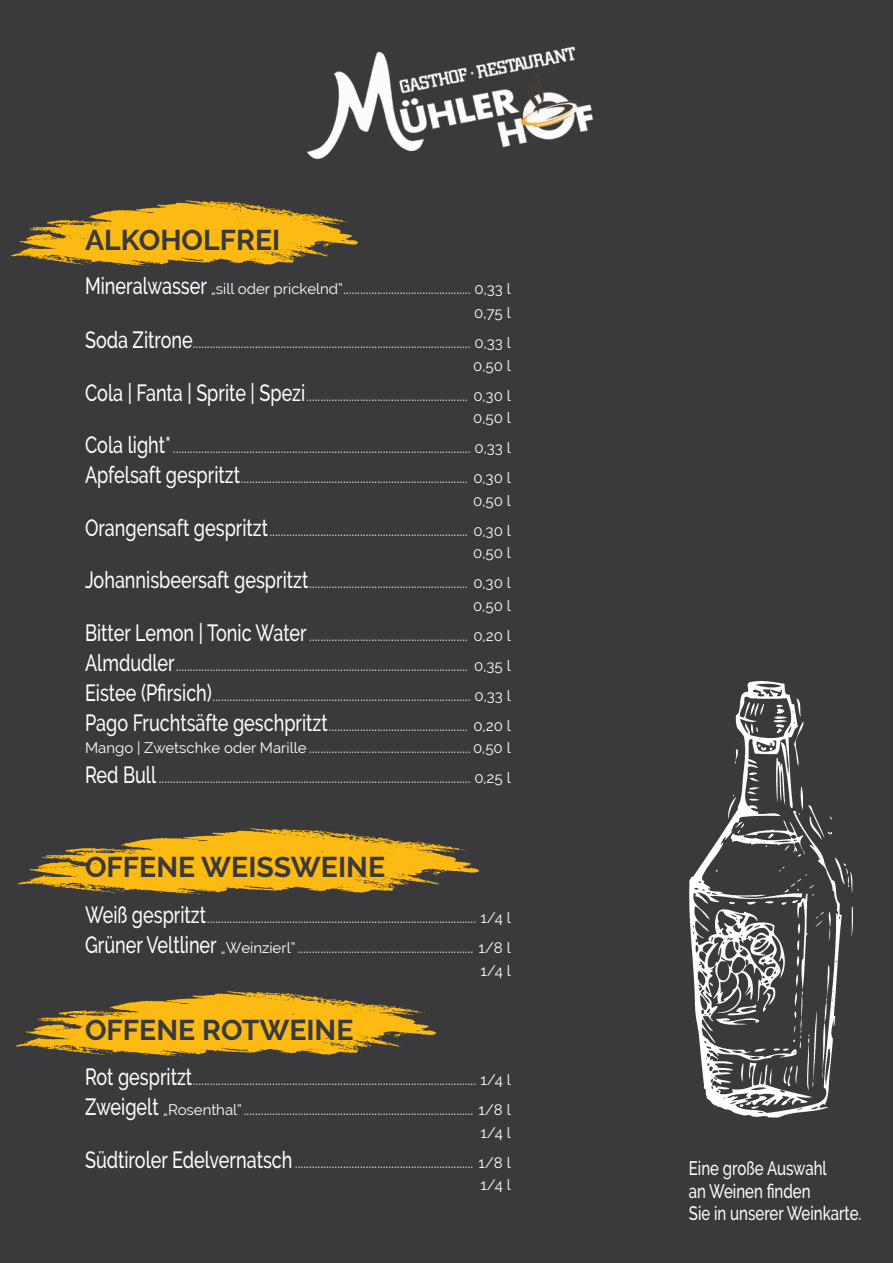
<style>
.page{position:relative;width:893px;height:1263px;background:#3a393b}
.page>*{position:absolute;margin:0;border:0;box-sizing:border-box;transform-origin:0 0}
.t1{font:700 28.5px "Raleway";color:#3a393b}
.t2{font:500 19.5px/22.5px "Raleway";color:#fff;scale:.77 1}
.t3{font:15px/30px "Raleway";color:#fff;text-align:right}
.s1{font-weight:500;font-size:23.4px}
</style>
<div class="page">
<img style="left:307px;top:46px;width:286px;height:114px">
<img style="left:11px;top:200px;width:348px;height:67px">
<img style="left:17px;top:828px;width:463px;height:67px">
<img style="left:15px;top:991px;width:422px;height:66px">
<img style="left:689px;top:681px;width:164px;height:436px">
<h1 class="t1" style="left:85px;top:224px;width:197px">ALKOHOLFREI</h1>
<p class="t3" style="left:85px;top:277px;width:427px;line-height:24px"><span class="s1">Mineralwasser</span> „sill oder prickelnd“............................................. 0,33 l<br>0,75 l</p>
<p class="t3" style="left:85px;top:332px;width:427px;line-height:22.5px"><span class="s1">Soda Zitrone</span>.................................................................................................. 0,33 l<br>0,50 l</p>
<p class="t3" style="left:85px;top:384px;width:427px;line-height:22.5px"><span class="s1">Cola | Fanta | Sprite | Spezi</span>......................................................... 0,30 l<br>0,50 l</p>
<p class="t3" style="left:85px;top:433px;width:427px;text-align:left"><span class="s1">Cola light*</span> ......................................................................................................... 0,33 l<br><span class="s1">Apfelsaft gespritzt</span>................................................................................ 0,30 l</p>
<p class="t3" style="left:85px;top:485px;width:427px">0,50 l<br><span class="s1">Orangensaft gespritzt</span>...................................................................... 0,30 l</p>
<p class="t3" style="left:85px;top:538px;width:427px">0,50 l<br><span class="s1">Johannisbeersaft gespritzt</span>........................................................ 0,30 l</p>
<p class="t3" style="left:85px;top:590px;width:427px;text-align:justify;text-indent:388px">0,50 l <span class="s1">Bitter Lemon | Tonic Water</span> ........................................................ 0,20 l <span class="s1">Almdudler</span>....................................................................................................... 0,35 l <span class="s1">Eistee (Pfirsich)</span>........................................................................................... 0,33 l <span class="s1">Pago Fruchtsäfte geschpritzt</span>................................................. 0,20 l</p>
<p class="t3" style="left:85px;top:733px;width:427px;text-align:left">Mango | Zwetschke oder Marille ......................................................... 0,50 l<br><span class="s1">Red Bull</span> .............................................................................................................. 0,25 l</p>
<h1 class="t1" style="left:85px;top:851px;width:302px">OFFENE WEISSWEINE</h1>
<p class="t3" style="left:85px;top:903px;width:427px;text-align:left"><span class="s1">Weiß gespritzt</span>............................................................................................... 1/4 l<br><span class="s1">Grüner Veltliner</span> „Weinzierl“.............................................................. 1/8 l</p>
<p class="t3" style="left:480px;top:955px;width:32px">1/4 l</p>
<h1 class="t1" style="left:85px;top:1013px;width:270px">OFFENE ROTWEINE</h1>
<p class="t3" style="left:85px;top:1065px;width:427px;text-align:left"><span class="s1">Rot gespritzt</span>.................................................................................................... 1/4 l<br><span class="s1">Zweigelt</span> „Rosenthal“................................................................................. 1/8 l</p>
<p class="t3" style="left:85px;top:1117px;width:427px">1/4 l<br><span class="s1">Südtiroler Edelvernatsch</span> ............................................................... 1/8 l</p>
<p class="t3" style="left:480px;top:1170px;width:32px">1/4 l</p>
<h2 class="t2" style="left:689px;top:1157px;width:226px">Eine große Auswahl<br>an Weinen finden<br>Sie in unserer Weinkarte.</h2>
</div>
